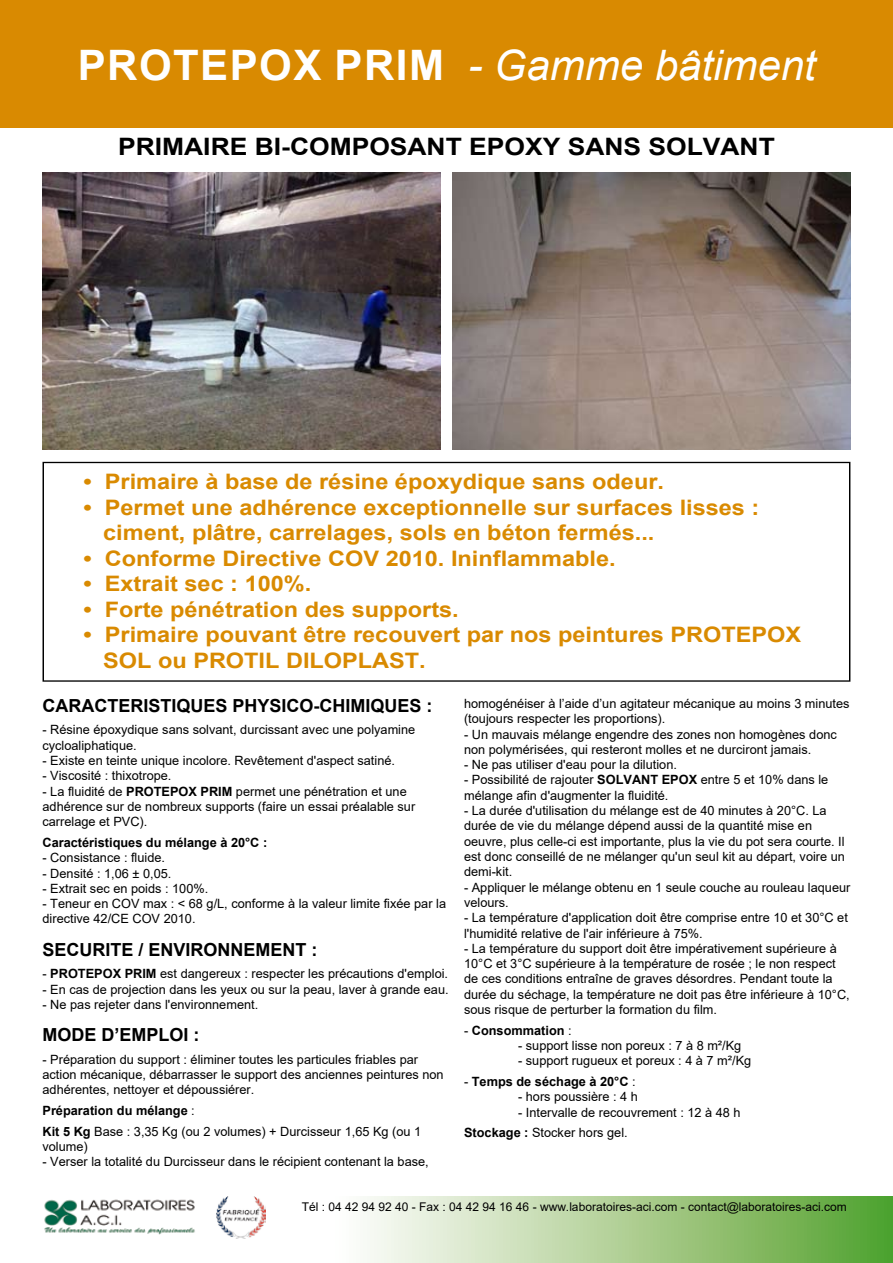
<style>
.page{position:relative;width:893px;height:1263px;background:#fff}
.page>*{position:absolute;margin:0;border:0;box-sizing:border-box;transform-origin:0 0}
.t1{font:italic 42px "Arial";color:#fff}
.t2{font:700 24px "Arial";color:#000;scale:1.1 1}
.t3{font:700 21.3px/25.7px "Arial";color:#d98a01;scale:1.1 1}
.t4{font:700 18px "Arial";color:#000}
.t5{font:12.75px/15.3px "Arial";color:#000}
.t6{font:700 12.75px "Arial";color:#000}
.t7{font:12px "Arial";color:#000}
.s1{font-weight:700;font-style:normal}
.s2{font-weight:700}
.s3{font-weight:400}
</style>
<div class="page">
<div style="left:0;top:0;width:893px;height:127px;background:#d98a01"></div>
<div style="left:43px;top:462px;width:807px;height:220px;border:1px solid #000"></div>
<svg style="left:216px;top:1196px;width:677px;height:67px"></svg>
<img style="left:44px;top:1199px;width:151px;height:36px">
<img style="left:43px;top:173px;width:397px;height:276px">
<img style="left:453px;top:172px;width:397px;height:277px">
<img style="left:217px;top:1196px;width:48px;height:42px">
<h1 class="t1" style="left:78px;top:38px;width:740px"><span class="s1">prot EPOX PRIM</span> - Gamme bâtiment</h1>
<h2 class="t2" style="left:118px;top:129px;width:426px">PRIMAIRE BI-COMPOSANT EPOXY sans</h2>
<h2 class="t2" style="left:648px;top:129px;width:18px">solvant</h2>
<h3 class="t3" style="left:84px;top:469px;width:529px">• Primaire à base de résine époxydique sans odeur.</h3>
<h3 class="t3" style="left:103px;top:494px;width:598px;text-indent:-20px">• Permet une adhérence exceptionnelle sur surfaces lisses : ciment, plâtre, carrelages, sols en béton fermés...</h3>
<h3 class="t3" style="left:84px;top:546px;width:485px">• Conforme Directive COV 2010. Ininflammable.</h3>
<h3 class="t3" style="left:84px;top:571px;width:208px">• Extrait sec : 100%.</h3>
<h3 class="t3" style="left:84px;top:597px;width:343px">• Forte pénétration des supports.</h3>
<h3 class="t3" style="left:103px;top:622px;width:636px;text-indent:-20px">• Primaire pouvant être recouvert par nos peintures PROTEPOX<br>SOL ou PROTIL DILOPLAST.</h3>
<h3 class="t4" style="left:43px;top:693px;width:392px">CARACTERISTIQUES PHYSICO-CHIMIQUES :</h3>
<p class="t5" style="left:43px;top:722px;width:374px">- Résine époxydique sans solvant, durcissant avec une polyamine cycloaliphatique.</p>
<p class="t5" style="left:43px;top:753px;width:354px">- Existe en teinte unique incolore. Revêtement d'aspect satiné.</p>
<p class="t5" style="left:43px;top:768px;width:130px">- Viscosité : thixotrope.</p>
<p class="t5" style="left:43px;top:783px;width:374px">- La fluidité de <span class="s2">PROTEPOX PRIM</span> permet une pénétration et une adhérence sur de nombreux supports (faire un essai préalable sur carrelage et PVC).</p>
<p class="t6" style="left:43px;top:833px;width:226px">Caractéristiques du mélange à 20°C :</p>
<p class="t5" style="left:43px;top:850px;width:124px">- Consistance : fluide.</p>
<p class="t5" style="left:43px;top:865px;width:130px">- Densité : 1,06 ± 0,05.</p>
<p class="t5" style="left:43px;top:881px;width:167px">- Extrait sec en poids : 100%.</p>
<p class="t5" style="left:43px;top:896px;width:405px">- Teneur en COV max : &lt; 68 g/L, conforme à la valeur limite fixée par la directive 42/CE COV 2010.</p>
<h3 class="t4" style="left:43px;top:937px;width:117px">SECURITE / envi</h3>
<h3 class="t4" style="left:191px;top:937px;width:27px">ronnement</h3>
<h3 class="t4" style="left:312px;top:937px;width:7px">:</h3>
<p class="t5" style="left:43px;top:966px;width:407px">- <span class="s2">PROTEPOX PRIM</span> est dangereux : respecter les précautions d'emploi.</p>
<p class="t5" style="left:43px;top:981px;width:408px">- En cas de projection dans les yeux ou sur la peau, laver à grande eau.</p>
<p class="t5" style="left:43px;top:997px;width:217px">- Ne pas rejeter dans l'environnement.</p>
<h3 class="t4" style="left:43px;top:1022px;width:159px">MODE D’EMPLOI :</h3>
<p class="t5" style="left:43px;top:1052px;width:403px">- Préparation du support : éliminer toutes les particules friables par action mécanique, débarrasser le support des anciennes peintures non adhérentes, nettoyer et dépoussiérer.</p>
<p class="t5" style="left:43px;top:1100px;width:380px;line-height:20.7px"><span class="s2">Préparation du mélange</span> :<br><span class="s2">Kit 5 Kg</span> Base : 3,35 Kg (ou 2 volumes) + Durcisseur 1,65 Kg (ou 1</p>
<p class="t5" style="left:43px;top:1139px;width:47px">volume)</p>
<p class="t5" style="left:43px;top:1154px;width:388px">- Verser la totalité du Durcisseur dans le récipient contenant la base,</p>
<p class="t5" style="left:464px;top:696px;width:387px">homogénéiser à l’aide d’un agitateur mécanique au moins 3 minutes (toujours respecter les proportions).</p>
<p class="t5" style="left:464px;top:726px;width:374px">- Un mauvais mélange engendre des zones non homogènes donc non polymérisées, qui resteront molles et ne durciront jamais.</p>
<p class="t5" style="left:464px;top:757px;width:214px">- Ne pas utiliser d'eau pour la dilution.</p>
<p class="t5" style="left:464px;top:772px;width:366px">- Possibilité de rajouter <span class="s2">SOLVANT EPOX</span> entre 5 et 10% dans le mélange afin d'augmenter la fluidité.</p>
<p class="t5" style="left:464px;top:803px;width:382px">- La durée d'utilisation du mélange est de 40 minutes à 20°C. La durée de vie du mélange dépend aussi de la quantité mise en oeuvre, plus celle-ci est importante, plus la vie du pot sera courte. Il est donc conseillé de ne mélanger qu'un seul kit au départ, voire un demi-kit.</p>
<p class="t5" style="left:464px;top:879px;width:388px">- Appliquer le mélange obtenu en 1 seule couche au rouleau laqueur velours.</p>
<p class="t5" style="left:464px;top:910px;width:385px">- La température d'application doit être comprise entre 10 et 30°C et l'humidité relative de l'air inférieure à 75%.</p>
<p class="t5" style="left:464px;top:940px;width:387px">- La température du support doit être impérativement supérieure à 10°C et 3°C supérieure à la température de rosée ; le non respect de ces conditions entraîne de graves désordres. Pendant toute la durée du séchage, la température ne doit pas être inférieure à 10°C, sous risque de perturber la formation du film.</p>
<p class="t6" style="left:464px;top:1021px;width:109px"><span class="s3">-</span> Consommation <span class="s3">:</span></p>
<p class="t5" style="left:518px;top:1038px;width:225px">- support lisse non poreux : 7 à 8 m²/Kg</p>
<p class="t5" style="left:518px;top:1053px;width:235px">- support rugueux et poreux : 4 à 7 m²/Kg</p>
<p class="t6" style="left:464px;top:1072px;width:173px"><span class="s3">-</span> Temps de séchage à 20°C <span class="s3">:</span></p>
<p class="t5" style="left:518px;top:1089px;width:121px">- hors poussière : 4 h</p>
<p class="t5" style="left:464px;top:1102px;width:278px;line-height:20.7px;text-indent:54px">- Intervalle de recouvrement : 12 à 48 h<br><span class="s2">Stockage :</span> Stocker hors gel.</p>
<p class="t7" style="left:302px;top:1198px;width:547px">Tél : 04 42 94 92 40 - Fax : 04 42 94 16 46 - www.laboratoires-aci.com - contact@laboratoires-aci.com</p>
</div>
